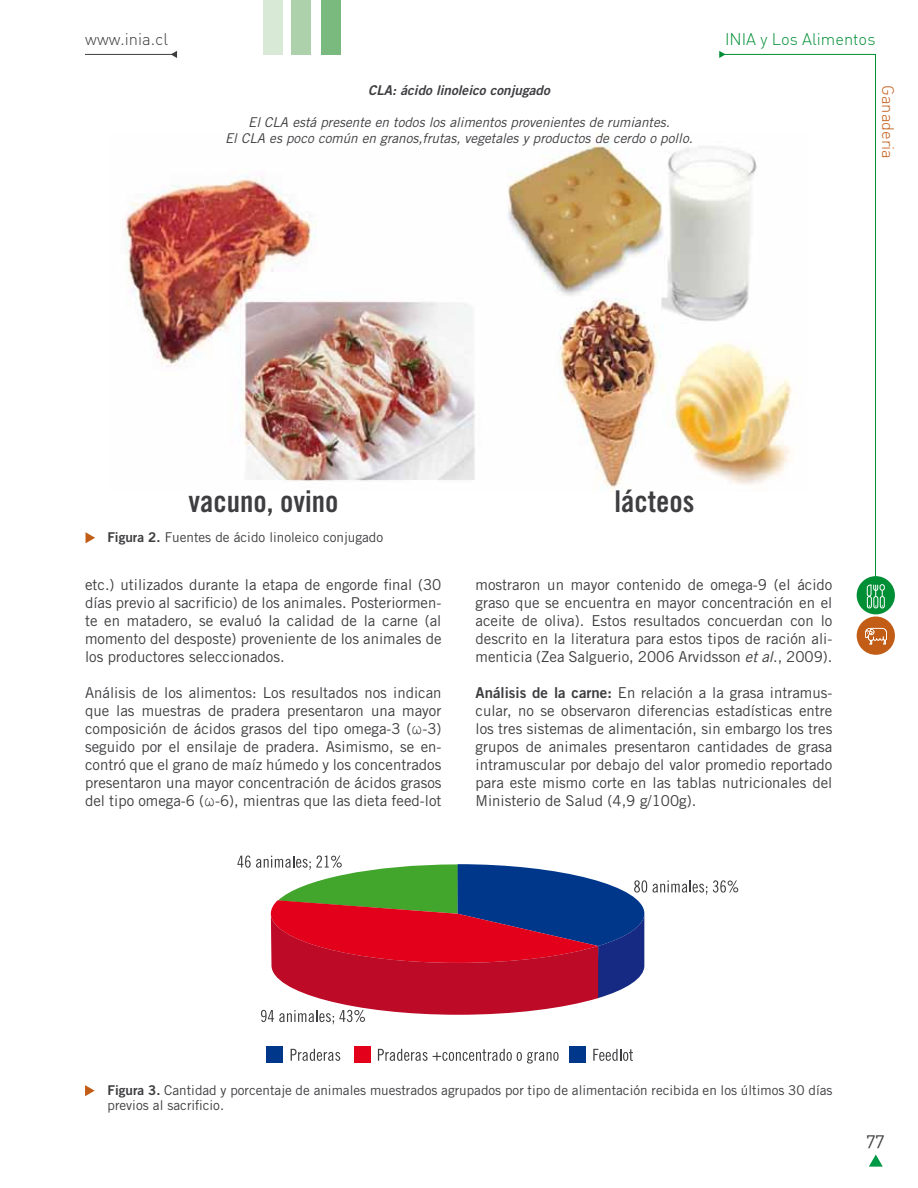
<style>
.page{position:relative;width:918px;height:1188px;background:#fff}
.page>*{position:absolute;margin:0;border:0;box-sizing:border-box;transform-origin:0 0}
.t1{font:30px "Trade Gothic LT Std Bd Cn 20";color:#3e3d40}
.t2{font:18px "DIN Alternate";color:#3e3d40}
.t3{font:300 16.5px "DIN Alternate";color:#008f35}
.t4{font:300 16.5px "DIN Alternate";color:#3e3d40}
.t5{font:300 16.5px "DIN Alternate";color:#c25d17}
.t6{font:15px/18px "Trade Gothic LT Std";color:#3e3d40;text-align:justify}
.t7{font:13.5px/15px "Trade Gothic LT Std";color:#3e3d40}
.t8{font:italic 13.5px/16.2px "Trade Gothic LT Std";color:#3e3d40;text-align:center}
.t9{font:13.5px "Trade Gothic LT Std Bd 2 Obl";color:#3e3d40}
.s1{font-family:"Trade Gothic LT Std Bd 2"}
.s2{font-family:"Courier New";font-size:18px}
.s3{font-style:italic}
</style>
<div class="page">
<div style="left:857px;top:617px;width:38px;height:38px;background:#c25d17;border-radius:50%"></div>
<svg style="left:865px;top:628px;width:22px;height:16px"></svg>
<svg style="left:726px;top:54px;width:150px;height:524px"></svg>
<svg style="left:171px;top:51px;width:6px;height:7px"></svg>
<hr style="left:85px;top:54px;width:92px;height:1px;background:#3e3d40">
<svg style="left:719px;top:51px;width:7px;height:7px"></svg>
<svg style="left:869px;top:1155px;width:14px;height:12px"></svg>
<div style="left:263px;top:0;width:20px;height:54px;background:#d8e9d6"></div>
<div style="left:291px;top:0;width:20px;height:54px;background:#add2ab"></div>
<div style="left:321px;top:0;width:20px;height:54px;background:#7bba7f"></div>
<div style="left:857px;top:576px;width:38px;height:38px;background:#008f35;border-radius:50%"></div>
<div style="left:867px;top:596px;width:5px;height:12px;border:1px solid #fff;border-radius:2px"></div>
<div style="left:873px;top:596px;width:5px;height:12px;border:1px solid #fff;border-radius:2px"></div>
<div style="left:880px;top:596px;width:5px;height:12px;border:1px solid #fff;border-radius:2px"></div>
<svg style="left:869px;top:605px;width:14px;height:2px"></svg>
<svg style="left:867px;top:584px;width:18px;height:13px"></svg>
<img style="left:125px;top:134px;width:683px;height:358px">
<svg style="left:237px;top:855px;width:470px;height:169px"></svg>
<svg style="left:713px;top:880px;width:25px;height:13px"></svg>
<svg style="left:291px;top:1049px;width:49px;height:12px"></svg>
<div style="left:266px;top:1046px;width:17px;height:17px;background:#00378b"></div>
<svg style="left:593px;top:1049px;width:40px;height:12px"></svg>
<div style="left:569px;top:1046px;width:17px;height:17px;background:#00378b"></div>
<svg style="left:378px;top:1049px;width:181px;height:15px"></svg>
<div style="left:354px;top:1046px;width:17px;height:17px;background:#e2001a"></div>
<svg style="left:86px;top:532px;width:9px;height:11px"></svg>
<svg style="left:85px;top:1085px;width:10px;height:11px"></svg>
<p class="t4" style="left:85px;top:29px;width:84px">www.inia.cl</p>
<p class="t3" style="left:725px;top:29px;width:152px">INIA y Los Alimentos</p>
<p class="t9" style="left:368px;top:82px;width:183px">CLA: ácido linoleico conjugado</p>
<p class="t8" style="left:225px;top:115px;width:469px">El CLA está presente en todos los alimentos provenientes de rumiantes.<br>El CLA es poco común en granos,frutas, vegetales y productos de cerdo o pollo.</p>
<p class="t5" style="left:898px;top:85px;width:75px;rotate:90deg">Ganaderia</p>
<h1 class="t1" style="left:189px;top:483px;width:151px">vacuno, ovino</h1>
<h1 class="t1" style="left:615px;top:483px;width:81px">lácteos</h1>
<p class="t7" style="left:107px;top:529px;width:277px"><span class="s1">Figura 2.</span> Fuentes de ácido linoleico conjugado</p>
<p class="t6" style="left:85px;top:576px;width:358px">etc.) utilizados durante la etapa de engorde final (30 días previo al sacrificio) de los animales. Posteriormen&shy;te en matadero, se evaluó la calidad de la carne (al momento del desposte) proveniente de los animales de los productores seleccionados.</p>
<p class="t6" style="left:85px;top:684px;width:358px">Análisis de los alimentos: Los resultados nos indican que las muestras de pradera presentaron una mayor composición de ácidos grasos del tipo omega-3 (<span class="s2">ω</span>-3) seguido por el ensilaje de pradera. Asimismo, se en&shy;contró que el grano de maíz húmedo y los concentrados presentaron una mayor concentración de ácidos grasos del tipo omega-6 (<span class="s2">ω</span>-6), mientras que las dieta feed-lot</p>
<p class="t6" style="left:476px;top:576px;width:358px">mostraron un mayor contenido de omega-9 (el ácido graso que se encuentra en mayor concentración en el aceite de oliva). Estos resultados concuerdan con lo descrito en la literatura para estos tipos de ración ali&shy;menticia (Zea Salguerio, 2006 Arvidsson <span class="s3">et al</span>., 2009).</p>
<p class="t6" style="left:476px;top:684px;width:358px"><span class="s1">Análisis de la carne:</span> En relación a la grasa intramus&shy;cular, no se observaron diferencias estadísticas entre los tres sistemas de alimentación, sin embargo los tres grupos de animales presentaron cantidades de grasa intramuscular por debajo del valor promedio reportado para este mismo corte en las tablas nutricionales del Ministerio de Salud (4,9 g/100g).</p>
<p class="t7" style="left:108px;top:1082px;width:726px"><span class="s1">Figura 3.</span> Cantidad y porcentaje de animales muestrados agrupados por tipo de alimentación recibida en los últimos 30 días previos al sacrificio.</p>
<p class="t2" style="left:866px;top:1128px;width:20px">77</p>
</div>
